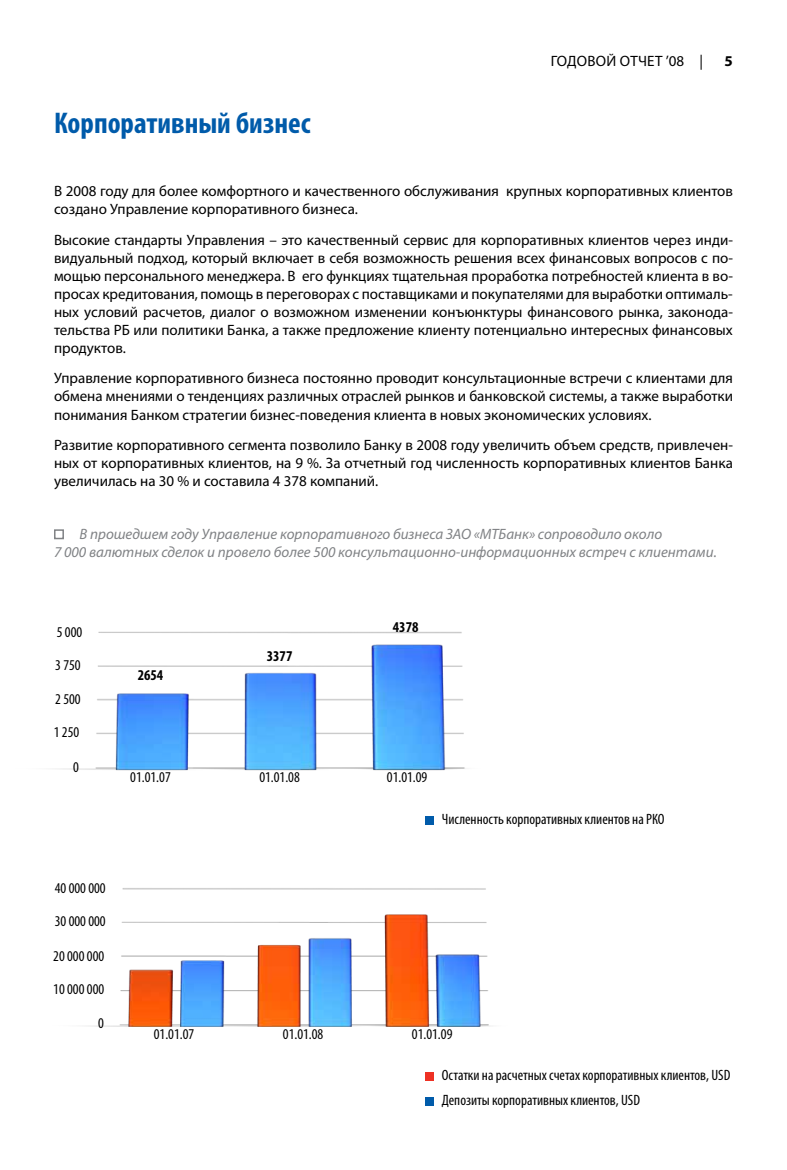
<style>
.page{position:relative;width:787px;height:1170px;background:#fff}
.page>*{position:absolute;margin:0;border:0;box-sizing:border-box;transform-origin:0 0}
.t1{font:700 condensed 30px "Myriad Pro";color:#005baa}
.t2{font:15px/18px "Myriad Pro";color:#000;text-align:justify}
.t3{font:condensed 15px/24.3px "Myriad Pro";color:#000}
.t4{font:italic 15px/18px "Myriad Pro";color:#808285}
.t5{font:700 condensed 15px "Myriad Pro";color:#000}
.t6{font:700 15px "Myriad Pro";color:#000}
</style>
<div class="page">
<div style="left:425px;top:816px;width:9px;height:9px;background:#005baa"></div>
<div style="left:425px;top:1072px;width:9px;height:9px;background:#ee3124"></div>
<div style="left:425px;top:1096px;width:9px;height:9px;background:#005baa"></div>
<img style="left:60px;top:631px;width:405px;height:140px">
<div style="left:54px;top:529px;width:10px;height:10px;border:2px solid #808285"></div>
<img style="left:90px;top:888px;width:399px;height:139px">
<h1 class="t1" style="left:54px;top:104px;width:258px">Корпоративный бизнес</h1>
<p class="t2" style="left:550px;top:52px;width:37px">годово</p>
<p class="t2" style="left:606px;top:52px;width:98px">й отчет ’08 |</p>
<p class="t6" style="left:724px;top:51px;width:10px">5</p>
<p class="t2" style="left:54px;top:181px;width:680px">В 2008 году для более комфортного и качественного обслуживания крупных корпоративных клиентов создано Управление корпоративного бизнеса.</p>
<p class="t2" style="left:54px;top:230px;width:680px">Высокие стандарты Управления – это качественный сервис для корпоративных клиентов через инди&shy;видуальный подход, который включает в себя возможность решения всех финансовых вопросов с по&shy;мощью персонального менеджера. В его функциях тщательная проработка потребностей клиента в во&shy;просах кредитования, помощь в переговорах с поставщиками и покупателями для выработки оптималь&shy;ных условий расчетов, диалог о возможном изменении конъюнктуры финансового рынка, законода&shy;тельства РБ или политики Банка, а также предложение клиенту потенциально интересных финансовых продуктов.</p>
<p class="t2" style="left:54px;top:369px;width:680px">Управление корпоративного бизнеса постоянно проводит консультационные встречи с клиентами для обмена мнениями о тенденциях различных отраслей рынков и банковской системы, а также выработки понимания Банком стратегии бизнес-поведения клиента в новых экономических условиях.</p>
<p class="t2" style="left:54px;top:436px;width:680px">Развитие корпоративного сегмента позволило Банку в 2008 году увеличить объем средств, привлечен&shy;ных от корпоративных клиентов, на 9 %. За отчетный год численность корпоративных клиентов Банка увеличилась на 30 % и составила 4 378 компаний.</p>
<p class="t4" style="left:54px;top:525px;width:664px;text-indent:26px">В прошедшем году Управление корпоративного бизнеса ЗАО «МТБанк» сопроводило около<br>7 000 валютных сделок и провело более 500 консультационно-информационных встреч с клиентами.</p>
<p class="t3" style="left:57px;top:619px;width:27px">5 000</p>
<p class="t3" style="left:55px;top:652px;width:27px">3 750</p>
<p class="t3" style="left:55px;top:687px;width:27px">2 500</p>
<p class="t3" style="left:54px;top:720px;width:27px">1 250</p>
<p class="t3" style="left:73px;top:754px;width:7px">0</p>
<p class="t3" style="left:55px;top:876px;width:52px">40 000 000</p>
<p class="t3" style="left:55px;top:909px;width:52px">30 000 000</p>
<p class="t3" style="left:53px;top:943px;width:52px">20 000 000</p>
<p class="t3" style="left:53px;top:976px;width:52px">10 000 000</p>
<p class="t3" style="left:98px;top:1011px;width:7px">0</p>
<p class="t5" style="left:138px;top:666px;width:27px">2654</p>
<p class="t5" style="left:267px;top:646px;width:27px">3377</p>
<p class="t5" style="left:393px;top:618px;width:27px">4378</p>
<p class="t3" style="left:130px;top:765px;width:42px">01.01.07</p>
<p class="t3" style="left:259px;top:765px;width:42px">01.01.08</p>
<p class="t3" style="left:387px;top:765px;width:42px">01.01.09</p>
<p class="t3" style="left:442px;top:807px;width:224px">Численность корпоративных клиентов на РКО</p>
<p class="t3" style="left:154px;top:1021px;width:42px">01.01.07</p>
<p class="t3" style="left:283px;top:1021px;width:42px">01.01.08</p>
<p class="t3" style="left:412px;top:1021px;width:42px">01.01.09</p>
<p class="t3" style="left:442px;top:1062px;width:290px">Остатки на расчетных счетах корпоративных клиентов, USD<br>Депозиты корпоративных клиентов, USD</p>
</div>
